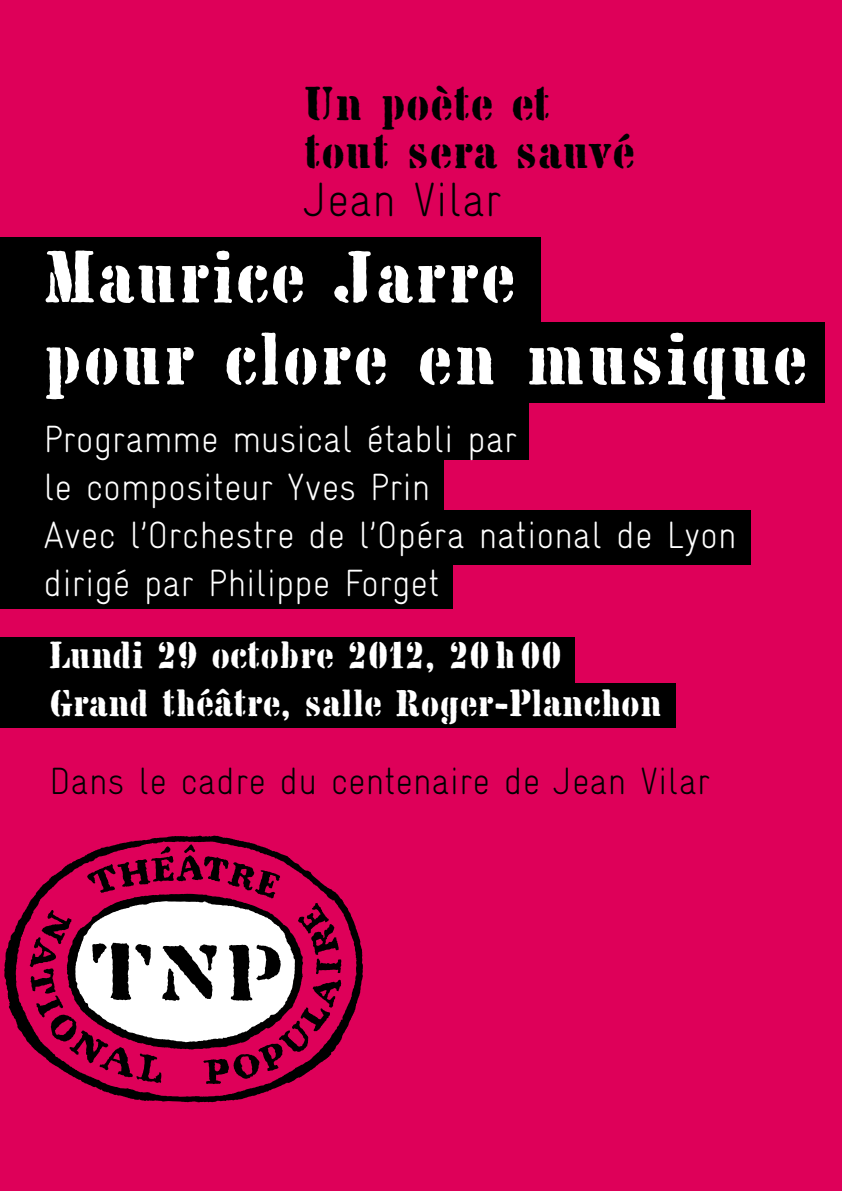
<style>
.page{position:relative;width:842px;height:1191px;background:#de0059}
.page>*{position:absolute;margin:0;border:0;box-sizing:border-box;transform-origin:0 0}
.t1{font:74px/82px "Chaillot";letter-spacing:.02em;color:#fff}
.t2{font:48px/48px "Chaillot";letter-spacing:.01em;color:#000}
.t3{font:300 48px "Gravur Condensed";color:#000}
.t4{font:300 38px/48px "Gravur Condensed";color:#fff}
.t5{font:38px/48px "Chaillot Alternate";color:#fff}
.t6{font:300 38px "Gravur Condensed";color:#000}
</style>
<div class="page">
<div style="left:0;top:237px;width:541px;height:92px;background:#000"></div>
<div style="left:0;top:322px;width:824px;height:80px;background:#000"></div>
<div style="left:0;top:560px;width:452px;height:48px;background:#000"></div>
<div style="left:0;top:636px;width:575px;height:48px;background:#000"></div>
<div style="left:0;top:400px;width:529px;height:60px;background:#000"></div>
<div style="left:0;top:452px;width:443px;height:60px;background:#000"></div>
<div style="left:0;top:510px;width:750px;height:55px;background:#000"></div>
<div style="left:0;top:683px;width:676px;height:44px;background:#000"></div>
<svg style="left:4px;top:835px;width:359px;height:267px"></svg>
<svg style="left:30px;top:844px;width:311px;height:240px"></svg>
<p class="t2" style="left:304px;top:79px;width:332px">Un poète et tout sera sauvé</p>
<p class="t3" style="left:304px;top:173px;width:199px">Jean Vilar</p>
<h1 class="t1" style="left:43px;top:236px;width:766px">Maurice Jarre<br>pour clore en musique</h1>
<p class="t4" style="left:43px;top:415px;width:694px">Programme musical établi par<br>le compositeur Yves Prin<br>Avec l’Orchestre de l’Opéra national de Lyon dirigé par Philippe Forget</p>
<p class="t5" style="left:49px;top:631px;width:614px">Lundi 29 octobre 2012, 20h00<br>Grand théâtre, salle Roger-Planchon</p>
<p class="t6" style="left:49px;top:760px;width:663px">Dans le cadre du centenaire de Jean Vilar</p>
</div>
